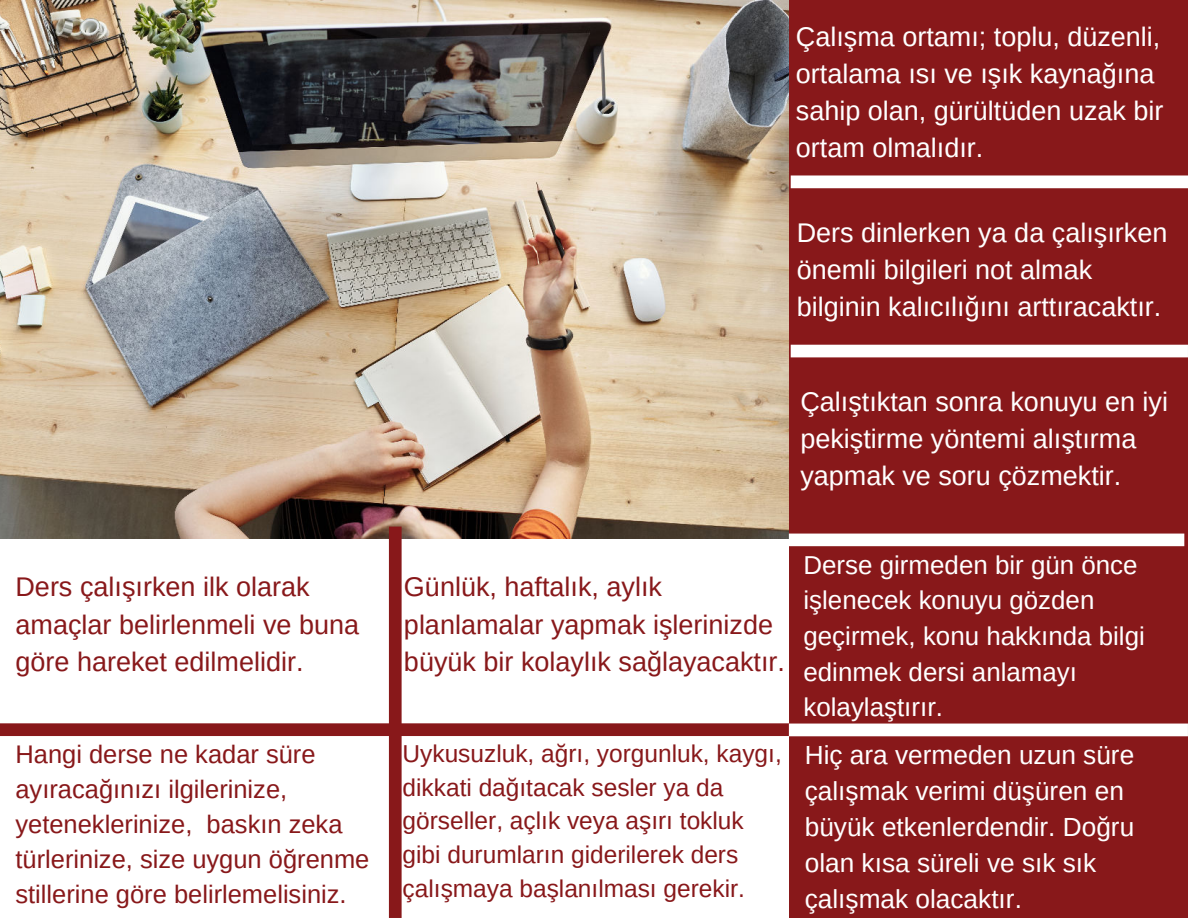
<style>
.page{position:relative;width:1188px;height:918px;background:#fff}
.page>*{position:absolute;margin:0;border:0;box-sizing:border-box;transform-origin:0 0}
.t1{font:27px/37.2px "Arimo";color:#fff}
.t2{font:27px/37.2px "Arimo";color:#88181a}
.t3{font:26.25px/36px "Arimo";color:#fff}
.t4{font:25.95px/35.7px "Arimo";color:#fff}
.t5{font:25.5px/35px "Arimo";color:#88181a}
.t6{font:24.45px/33.6px "Arimo";color:#88181a}
</style>
<div class="page">
<div style="left:789px;top:0;width:399px;height:918px;background:#88181a"></div>
<img style="left:0;top:0;width:789px;height:527px">
<svg style="left:791px;top:175px;width:397px;height:13px"></svg>
<div style="left:791px;top:345px;width:397px;height:12px;background:#fff"></div>
<svg style="left:0;top:527px;width:1188px;height:391px"></svg>
<p class="t1" style="left:796px;top:18px;width:369px">Çalışma ortamı; toplu, düzenli, ortalama ısı ve ışık kaynağına sahip olan, gürültüden uzak bir ortam olmalıdır.</p>
<p class="t1" style="left:797px;top:214px;width:372px">Ders dinlerken ya da çalışırken önemli bilgileri not almak bilginin kalıcılığını arttıracaktır.</p>
<p class="t1" style="left:800px;top:383px;width:369px">Çalıştıktan sonra konuyu en iyi pekiştirme yöntemi alıştırma yapmak ve soru çözmektir.</p>
<p class="t2" style="left:16px;top:569px;width:345px">Ders çalışırken ilk olarak amaçlar belirlenmeli ve buna göre hareket edilmelidir.</p>
<p class="t2" style="left:404px;top:569px;width:383px">Günlük, haftalık, aylık planlamalar yapmak işlerinizde büyük bir kolaylık sağlayacaktır.</p>
<p class="t4" style="left:803px;top:547px;width:343px">Derse girmeden bir gün önce işlenecek konuyu gözden geçirmek, konu hakkında bilgi edinmek dersi anlamayı kolaylaştırır.</p>
<p class="t5" style="left:16px;top:737px;width:355px">Hangi derse ne kadar süre ayıracağınızı ilgilerinize, yeteneklerinize, baskın zeka türlerinize, size uygun öğrenme stillerine göre belirlemelisiniz.</p>
<p class="t6" style="left:403px;top:737px;width:381px">Uykusuzluk, ağrı, yorgunluk, kaygı, dikkati dağıtacak sesler ya da görseller, açlık veya aşırı tokluk gibi durumların giderilerek ders çalışmaya başlanılması gerekir.</p>
<p class="t3" style="left:805px;top:737px;width:331px">Hiç ara vermeden uzun süre çalışmak verimi düşüren en büyük etkenlerdendir. Doğru olan kısa süreli ve sık sık çalışmak olacaktır.</p>
</div>
